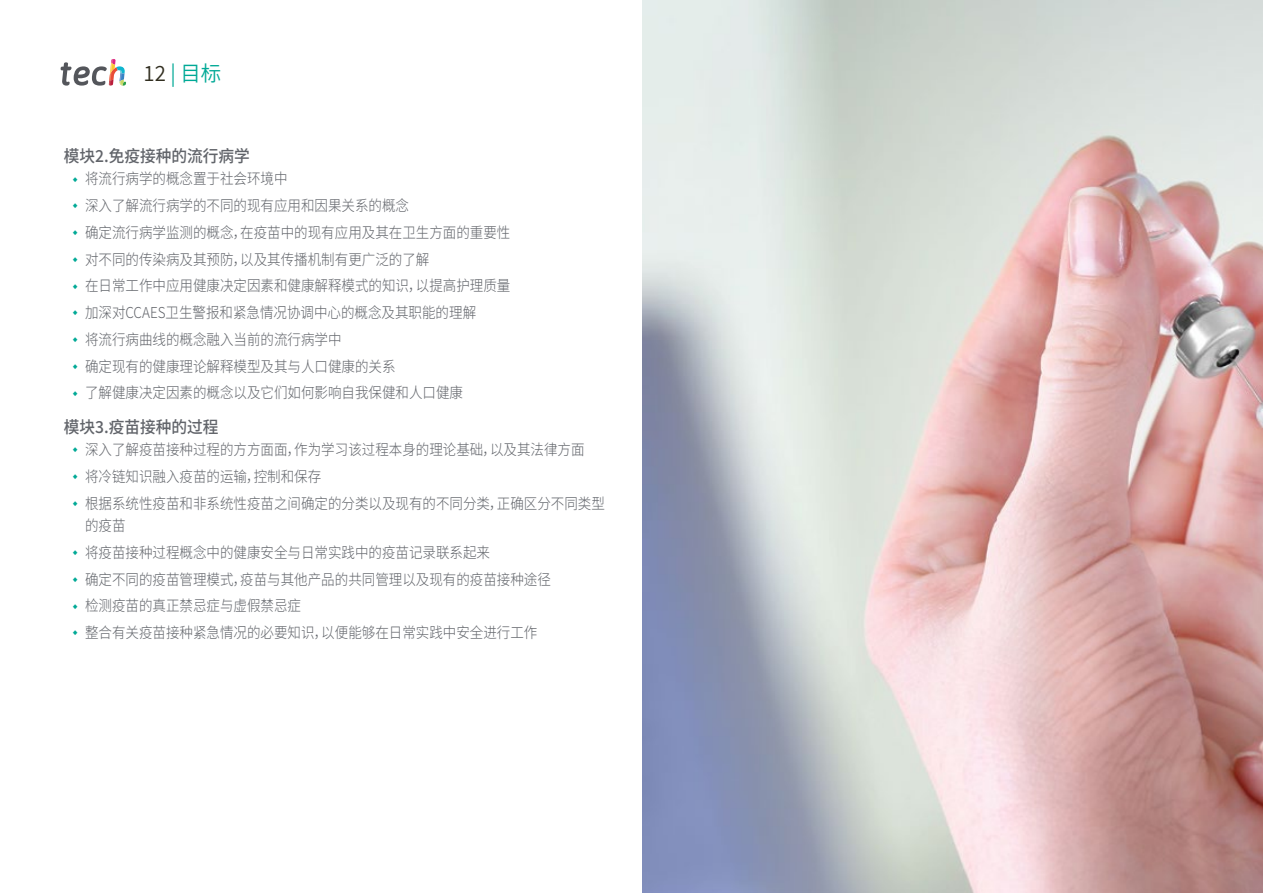
<style>
.page{position:relative;width:1263px;height:893px;background:#fff}
.page>*{position:absolute;margin:0;border:0;box-sizing:border-box;transform-origin:0 0}
.t1{font:21px "Source Han Sans CN";color:#00a996}
.t2{font:500 16.5px "Source Han Sans CN";color:#61646a;scale:.95 1}
.t3{font:300 15px/26.7px "Source Han Sans CN";color:#61646a;scale:.9 1}
.s1{color:#312e20}
</style>
<div class="page">
<img style="left:642px;top:0;width:621px;height:893px">
<svg style="left:61px;top:59px;width:65px;height:27px"></svg>
<h1 class="t1" style="left:144px;top:61px;width:79px"><span class="s1">12</span> | 目标</h1>
<p class="t2" style="left:64px;top:147px;width:197px">模块2.免疫接种的流行病学</p>
<p class="t3" style="left:85px;top:166px;width:474px">将流行病学的概念置于社会环境中<br>深入了解流行病学的不同的现有应用和因果关系的概念<br>确定流行病学监测的概念，在疫苗中的现有应用及其在卫生方面的重要性对不同的传染病及其预防，以及其传播机制有更广泛的了解<br>在日常工作中应用健康决定因素和健康解释模式的知识，以提高护理质量加深对CCAES卫生警报和紧急情况协调中心的概念及其职能的理解<br>将流行病曲线的概念融入当前的流行病学中<br>确定现有的健康理论解释模型及其与人口健康的关系<br>了解健康决定因素的概念以及它们如何影响自我保健和人口健康</p>
<p class="t2" style="left:64px;top:417px;width:164px">模块3.疫苗接种的过程</p>
<p class="t3" style="left:85px;top:436px;width:579px">深入了解疫苗接种过程的方方面面，作为学习该过程本身的理论基础，以及其法律方面<br>将冷链知识融入疫苗的运输，控制和保存<br>根据系统性疫苗和非系统性疫苗之间确定的分类以及现有的不同分类，正确区分不同类型</p>
<p class="t3" style="left:85px;top:512px;width:519px">的疫苗<br>将疫苗接种过程概念中的健康安全与日常实践中的疫苗记录联系起来<br>确定不同的疫苗管理模式，疫苗与其他产品的共同管理以及现有的疫苗接种途径检测疫苗的真正禁忌症与虚假禁忌症<br>整合有关疫苗接种紧急情况的必要知识，以便能够在日常实践中安全进行工作</p>
</div>
